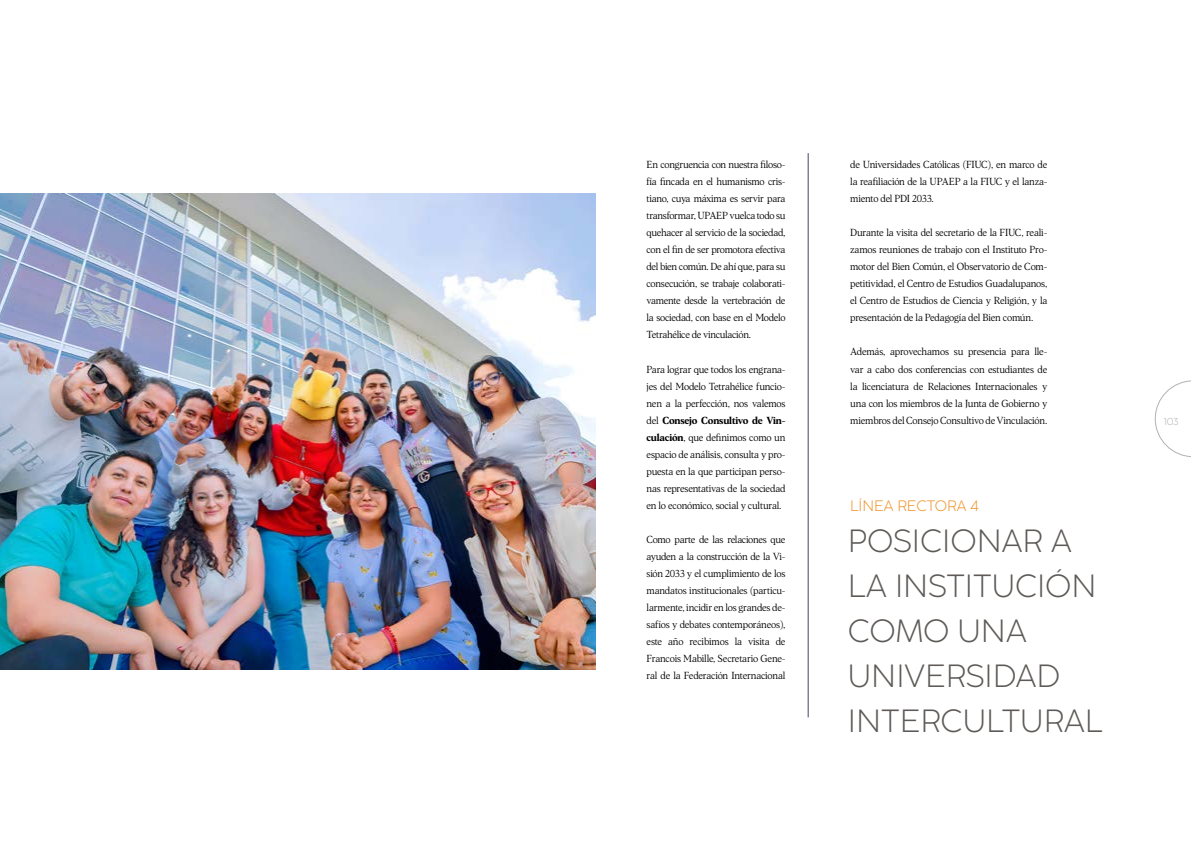
<style>
.page{position:relative;width:1191px;height:842px;background:#fff}
.page>*{position:absolute;margin:0;border:0;box-sizing:border-box;transform-origin:0 0}
.t1{font:32px/45px "Coco Sharp";color:#5d5a57}
.t2{font:15px "Coco Sharp";color:#ef8e20}
.t3{font:300 10px/17px "Albra Text";letter-spacing:-.025em;color:#000;text-align:justify}
.t4{font:10px "Albra Text Semi";letter-spacing:-.025em;color:#000}
.t5{font:10px "Coco Sharp";color:#b4b1b1}
.s1{font-family:"Albra Text";font-weight:300}
.s2{font-family:"Albra Text Semi";font-weight:400}
</style>
<div class="page">
<svg style="left:1155px;top:381px;width:36px;height:76px"></svg>
<img style="left:0;top:193px;width:595px;height:476px">
<hr style="left:808px;top:153px;width:1px;height:564px;background:#46475e">
<p class="t3" style="left:646px;top:156px;width:140px">En congruencia con nuestra filoso&shy;fía fincada en el humanismo cris&shy;tiano, cuya máxima es servir para transformar, UPAEP vuelca todo su quehacer al servicio de la sociedad, con el fin de ser promotora efectiva del bien común. De ahí que, para su consecución, se trabaje colaborati&shy;vamente desde la vertebración de la sociedad, con base en el Modelo Tetrahélice de vinculación.</p>
<p class="t3" style="left:646px;top:360px;width:140px">Para lograr que todos los engrana&shy;jes del Modelo Tetrahélice funcio&shy;nen a la perfección, nos valemos</p>
<p class="t4" style="left:646px;top:413px;width:140px"><span class="s1">del</span> Consejo Consultivo de Vin-</p>
<p class="t3" style="left:646px;top:428px;width:140px"><span class="s2">culación</span>, que definimos como un espacio de análisis, consulta y pro&shy;puesta en la que participan perso&shy;nas representativas de la sociedad en lo económico, social y cultural.</p>
<p class="t3" style="left:646px;top:530px;width:140px">Como parte de las relaciones que ayuden a la construcción de la Vi&shy;sión 2033 y el cumplimiento de los mandatos institucionales (particu&shy;larmente, incidir en los grandes de&shy;safíos y debates contemporáneos), este año recibimos la visita de Francois Mabille, Secretario Gene&shy;ral de la Federación Internacional</p>
<p class="t3" style="left:850px;top:156px;width:199px">de Universidades Católicas (FIUC), en marco de la reafiliación de la UPAEP a la FIUC y el lanza&shy;miento del PDI 2033.</p>
<p class="t3" style="left:850px;top:224px;width:199px">Durante la visita del secretario de la FIUC, reali&shy;zamos reuniones de trabajo con el Instituto Pro&shy;motor del Bien Común, el Observatorio de Com&shy;petitividad, el Centro de Estudios Guadalupanos, el Centro de Estudios de Ciencia y Religión, y la presentación de la Pedagogía del Bien común.</p>
<p class="t3" style="left:850px;top:343px;width:199px">Además, aprovechamos su presencia para lle&shy;var a cabo dos conferencias con estudiantes de la licenciatura de Relaciones Internacionales y una con los miembros de la Junta de Gobierno y miembros del Consejo Consultivo de Vinculación.</p>
<h2 class="t2" style="left:850px;top:497px;width:130px">LÍNEA RECTORA 4</h2>
<h1 class="t1" style="left:848px;top:519px;width:256px">POSICIONAR A<br>LA INSTITUCIÓN<br>COMO UNA<br>UNIVERSIDAD<br>INTERCULTURAL</h1>
<p class="t5" style="left:1164px;top:416px;width:16px">103</p>
</div>
